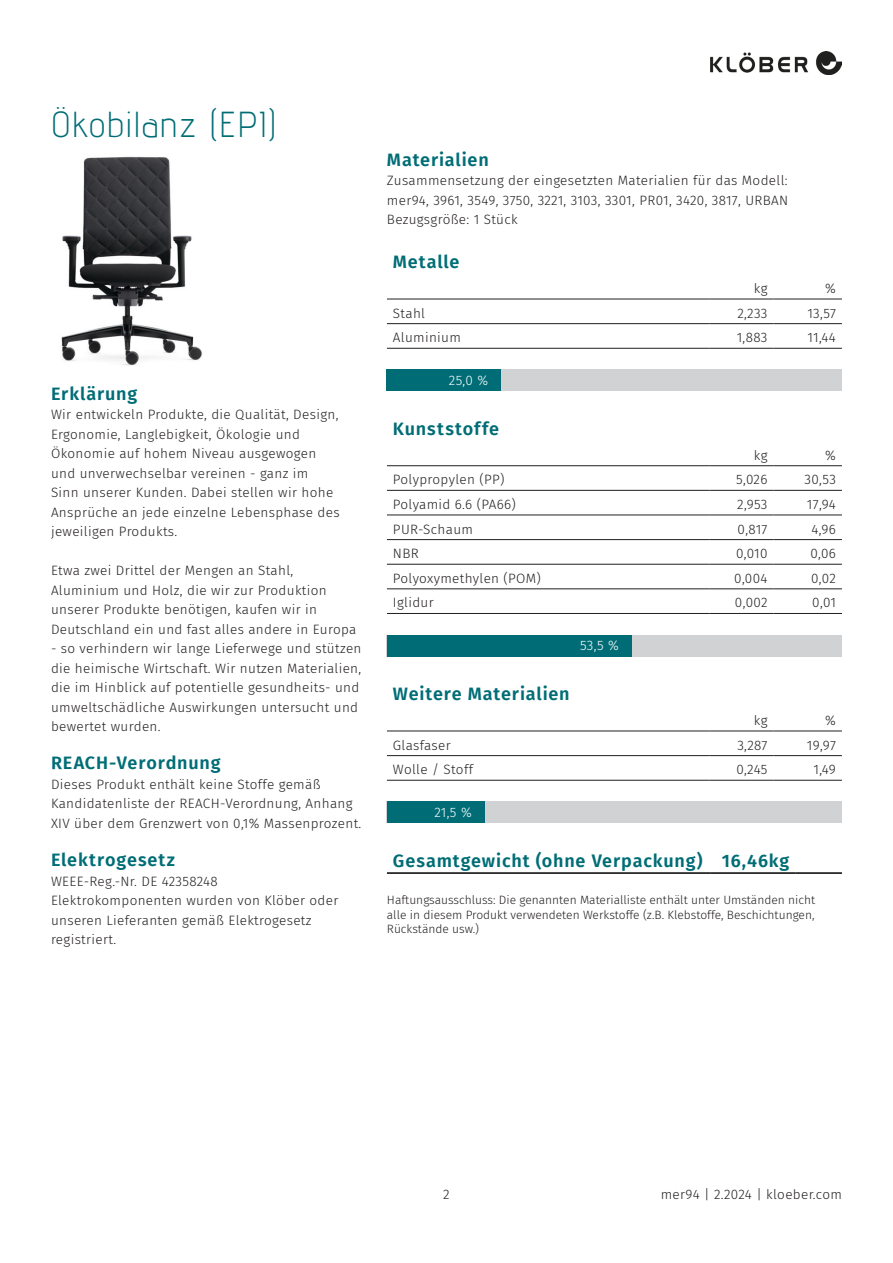
<style>
.page{position:relative;width:893px;height:1263px;background:#fff}
.page>*{position:absolute;margin:0;border:0;box-sizing:border-box;transform-origin:0 0}
.t1{font:300 36px "Advent Pro";letter-spacing:.035em;color:#006d76}
.t2{font:600 18px "Fira Sans";letter-spacing:.045em;color:#006d76}
.t3{font:300 13.5px/19.5px "Fira Sans";letter-spacing:.025em;color:#231f20}
.t4{font:300 13.5px "Fira Sans";color:#fff}
.t5{font:300 12px/14.4px "Fira Sans";color:#231f20;text-align:justify}
</style>
<div class="page">
<img style="left:710px;top:51px;width:132px;height:24px">
<img style="left:61px;top:156px;width:141px;height:210px">
<hr style="left:387px;top:299px;width:323px;height:1px;background:#231f20">
<hr style="left:387px;top:323px;width:323px;height:1px;background:#231f20">
<hr style="left:387px;top:348px;width:323px;height:1px;background:#231f20">
<hr style="left:710px;top:299px;width:63px;height:1px;background:#231f20">
<hr style="left:710px;top:323px;width:63px;height:1px;background:#231f20">
<hr style="left:710px;top:348px;width:63px;height:1px;background:#231f20">
<hr style="left:773px;top:299px;width:69px;height:1px;background:#231f20">
<hr style="left:773px;top:323px;width:69px;height:1px;background:#231f20">
<hr style="left:773px;top:348px;width:69px;height:1px;background:#231f20">
<div style="left:387px;top:370px;width:455px;height:21px;background:#d1d2d4"></div>
<div style="left:387px;top:370px;width:114px;height:21px;background:#006d76"></div>
<hr style="left:387px;top:465px;width:323px;height:1px;background:#231f20">
<hr style="left:387px;top:490px;width:323px;height:1px;background:#231f20">
<hr style="left:387px;top:515px;width:323px;height:1px;background:#231f20">
<hr style="left:387px;top:539px;width:323px;height:1px;background:#231f20">
<hr style="left:387px;top:564px;width:323px;height:1px;background:#231f20">
<hr style="left:387px;top:589px;width:323px;height:1px;background:#231f20">
<hr style="left:387px;top:613px;width:323px;height:1px;background:#231f20">
<hr style="left:710px;top:465px;width:63px;height:1px;background:#231f20">
<hr style="left:710px;top:490px;width:63px;height:1px;background:#231f20">
<hr style="left:710px;top:515px;width:63px;height:1px;background:#231f20">
<hr style="left:710px;top:539px;width:63px;height:1px;background:#231f20">
<hr style="left:710px;top:564px;width:63px;height:1px;background:#231f20">
<hr style="left:710px;top:589px;width:63px;height:1px;background:#231f20">
<hr style="left:710px;top:613px;width:63px;height:1px;background:#231f20">
<hr style="left:773px;top:465px;width:69px;height:1px;background:#231f20">
<hr style="left:773px;top:490px;width:69px;height:1px;background:#231f20">
<hr style="left:773px;top:515px;width:69px;height:1px;background:#231f20">
<hr style="left:773px;top:539px;width:69px;height:1px;background:#231f20">
<hr style="left:773px;top:564px;width:69px;height:1px;background:#231f20">
<hr style="left:773px;top:589px;width:69px;height:1px;background:#231f20">
<hr style="left:773px;top:613px;width:69px;height:1px;background:#231f20">
<div style="left:387px;top:635px;width:455px;height:21px;background:#d1d2d4"></div>
<div style="left:387px;top:635px;width:244px;height:21px;background:#006d76"></div>
<hr style="left:387px;top:731px;width:323px;height:1px;background:#231f20">
<hr style="left:387px;top:755px;width:323px;height:1px;background:#231f20">
<hr style="left:387px;top:780px;width:323px;height:1px;background:#231f20">
<hr style="left:710px;top:731px;width:63px;height:1px;background:#231f20">
<hr style="left:710px;top:755px;width:63px;height:1px;background:#231f20">
<hr style="left:710px;top:780px;width:63px;height:1px;background:#231f20">
<hr style="left:773px;top:731px;width:69px;height:1px;background:#231f20">
<hr style="left:773px;top:755px;width:69px;height:1px;background:#231f20">
<hr style="left:773px;top:780px;width:69px;height:1px;background:#231f20">
<div style="left:387px;top:802px;width:455px;height:21px;background:#d1d2d4"></div>
<div style="left:387px;top:802px;width:97px;height:21px;background:#006d76"></div>
<hr style="left:387px;top:872px;width:323px;height:2px;background:#000">
<hr style="left:710px;top:872px;width:85px;height:2px;background:#000">
<hr style="left:795px;top:872px;width:47px;height:2px;background:#000">
<h1 class="t1" style="left:51px;top:102px;width:227px">Ökobilanz (EPI)</h1>
<h2 class="t2" style="left:51px;top:378px;width:88px">Erklärung</h2>
<p class="t3" style="left:51px;top:404px;width:290px">Wir entwickeln Produkte, die Qualität, Design, Ergonomie, Langlebigkeit, Ökologie und Ökonomie auf hohem Niveau ausgewogen und unverwechselbar vereinen - ganz im<br>Sinn unserer Kunden. Dabei stellen wir hohe Ansprüche an jede einzelne Lebensphase des jeweiligen Produkts.</p>
<p class="t3" style="left:51px;top:560px;width:307px">Etwa zwei Drittel der Mengen an Stahl, Aluminium und Holz, die wir zur Produktion unserer Produkte benötigen, kaufen wir in Deutschland ein und fast alles andere in Europa</p>
<p class="t3" style="left:51px;top:638px;width:312px">- so verhindern wir lange Lieferwege und stützen die heimische Wirtschaft. Wir nutzen Materialien, die im Hinblick auf potentielle gesundheits- und umweltschädliche Auswirkungen untersucht und bewertet wurden.</p>
<h2 class="t2" style="left:51px;top:748px;width:171px">REACH-Verordnung</h2>
<p class="t3" style="left:51px;top:774px;width:312px">Dieses Produkt enthält keine Stoffe gemäß<br>Kandidatenliste der REACH-Verordnung, Anhang<br>XIV über dem Grenzwert von 0,1% Massenprozent.</p>
<h2 class="t2" style="left:51px;top:845px;width:126px">Elektrogesetz</h2>
<p class="t3" style="left:51px;top:871px;width:289px">WEEE-Reg.-Nr. DE 42358248<br>Elektrokomponenten wurden von Klöber oder unseren Lieferanten gemäß Elektrogesetz registriert.</p>
<h2 class="t2" style="left:387px;top:145px;width:103px">Materialien</h2>
<p class="t3" style="left:387px;top:171px;width:403px;text-align:justify">Zusammensetzung der eingesetzten Materialien für das Modell: mer94, 3961, 3549, 3750, 3221, 3103, 3301, PR01, 3420, 3817, URBAN Bezugsgröße: 1 Stück</p>
<h2 class="t2" style="left:393px;top:247px;width:68px">Metalle</h2>
<p class="t3" style="left:754px;top:278px;width:15px">kg</p>
<p class="t3" style="left:825px;top:278px;width:12px">%</p>
<p class="t3" style="left:393px;top:303px;width:34px">Stahl</p>
<p class="t3" style="left:737px;top:303px;width:32px">2,233</p>
<p class="t3" style="left:807px;top:303px;width:30px">13,57</p>
<p class="t3" style="left:393px;top:328px;width:69px">Aluminium</p>
<p class="t3" style="left:737px;top:328px;width:32px">1,883</p>
<p class="t3" style="left:807px;top:328px;width:30px">11,44</p>
<p class="t4" style="left:449px;top:370px;width:41px">25,0 %</p>
<h2 class="t2" style="left:393px;top:414px;width:108px">Kunststoffe</h2>
<p class="t3" style="left:754px;top:445px;width:15px">kg</p>
<p class="t3" style="left:825px;top:445px;width:12px">%</p>
<p class="t3" style="left:393px;top:470px;width:113px">Polypropylen (PP)</p>
<p class="t3" style="left:736px;top:470px;width:33px">5,026</p>
<p class="t3" style="left:805px;top:470px;width:33px">30,53</p>
<p class="t3" style="left:393px;top:494px;width:124px">Polyamid 6.6 (PA66)</p>
<p class="t3" style="left:737px;top:494px;width:32px">2,953</p>
<p class="t3" style="left:807px;top:494px;width:31px">17,94</p>
<p class="t3" style="left:393px;top:519px;width:82px">PUR-Schaum</p>
<p class="t3" style="left:738px;top:519px;width:31px">0,817</p>
<p class="t3" style="left:811px;top:519px;width:26px">4,96</p>
<p class="t3" style="left:393px;top:544px;width:27px">NBR</p>
<p class="t3" style="left:736px;top:544px;width:33px">0,010</p>
<p class="t3" style="left:810px;top:544px;width:27px">0,06</p>
<p class="t3" style="left:393px;top:568px;width:150px">Polyoxymethylen (POM)</p>
<p class="t3" style="left:734px;top:568px;width:35px">0,004</p>
<p class="t3" style="left:811px;top:568px;width:26px">0,02</p>
<p class="t3" style="left:393px;top:593px;width:42px">Iglidur</p>
<p class="t3" style="left:735px;top:593px;width:34px">0,002</p>
<p class="t3" style="left:812px;top:593px;width:25px">0,01</p>
<p class="t4" style="left:580px;top:636px;width:40px">53,5 %</p>
<h2 class="t2" style="left:393px;top:679px;width:178px">Weitere Materialien</h2>
<p class="t3" style="left:754px;top:710px;width:15px">kg</p>
<p class="t3" style="left:825px;top:710px;width:12px">%</p>
<p class="t3" style="left:393px;top:735px;width:59px">Glasfaser</p>
<p class="t3" style="left:737px;top:735px;width:32px">3,287</p>
<p class="t3" style="left:807px;top:735px;width:30px">19,97</p>
<p class="t3" style="left:393px;top:760px;width:82px">Wolle / Stoff</p>
<p class="t3" style="left:736px;top:760px;width:33px">0,245</p>
<p class="t3" style="left:813px;top:760px;width:24px">1,49</p>
<p class="t4" style="left:434px;top:802px;width:39px">21,5 %</p>
<h2 class="t2" style="left:393px;top:846px;width:398px">Gesamtgewicht (ohne Verpackung) 16,46kg</h2>
<p class="t5" style="left:387px;top:893px;width:430px">Haftungsausschluss: Die genannten Materialliste enthält unter Umständen nicht alle in diesem Produkt verwendeten Werkstoffe (z.B. Klebstoffe, Beschichtungen, Rückstände usw.)</p>
<p class="t3" style="left:443px;top:1184px;width:8px">2</p>
<p class="t3" style="left:661px;top:1184px;width:183px">mer94 | 2.2024 | kloeber.com</p>
</div>
